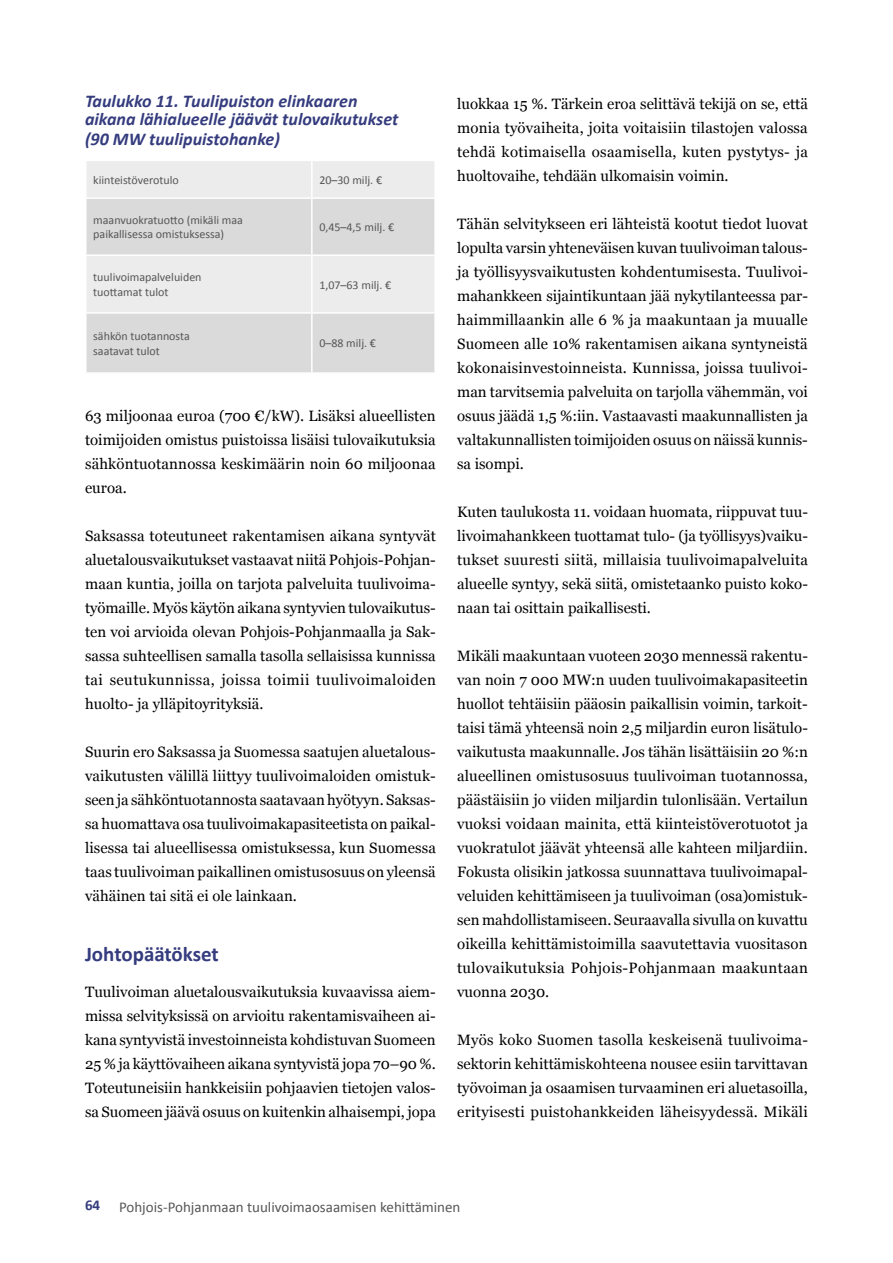
<style>
.page{position:relative;width:893px;height:1263px;background:#fff}
.page>*{position:absolute;margin:0;border:0;box-sizing:border-box;transform-origin:0 0}
.t1{font:700 21px "Calibri";color:#353c7e}
.t2{font:italic 700 18px/18px "Calibri";color:#353c7e}
.t3{font:15px/24px "Georgia";color:#000;text-align:justify}
.t4{font:15px "Calibri";color:#565656}
.t5{font:700 15px "Calibri";color:#353c7e}
.t6{font:12px/14.4px "Calibri";color:#565656}
</style>
<div class="page">
<div style="left:87px;top:161px;width:347px;height:36px;background:#ececed"></div>
<svg style="left:87px;top:199px;width:347px;height:173px;background:#dfdfe0"></svg>
<hr style="left:85px;top:254px;width:227px;height:2px;background:#fff">
<hr style="left:312px;top:254px;width:124px;height:2px;background:#fff">
<hr style="left:85px;top:312px;width:227px;height:2px;background:#fff">
<hr style="left:312px;top:312px;width:124px;height:2px;background:#fff">
<hr style="left:311px;top:161px;width:2px;height:36px;background:#fff">
<hr style="left:311px;top:199px;width:2px;height:55px;background:#fff">
<hr style="left:311px;top:256px;width:2px;height:56px;background:#fff">
<hr style="left:311px;top:314px;width:2px;height:58px;background:#fff">
<p class="t2" style="left:85px;top:91px;width:315px">Taulukko 11. Tuulipuiston elinkaaren aikana lähialueelle jäävät tulovaikutukset</p>
<p class="t2" style="left:85px;top:129px;width:197px">(90 MW tuulipuistohanke)</p>
<p class="t6" style="left:93px;top:172px;width:87px">kiinteistöverotulo</p>
<p class="t6" style="left:319px;top:172px;width:64px">20–30 milj. €</p>
<p class="t6" style="left:93px;top:212px;width:151px">maanvuokratuotto (mikäli maa paikallisessa omistuksessa)</p>
<p class="t6" style="left:319px;top:219px;width:76px">0,45–4,5 milj. €</p>
<p class="t6" style="left:93px;top:270px;width:110px">tuulivoimapalveluiden tuottamat tulot</p>
<p class="t6" style="left:319px;top:277px;width:73px">1,07–63 milj. €</p>
<p class="t6" style="left:93px;top:328px;width:98px">sähkön tuotannosta saatavat tulot</p>
<p class="t6" style="left:319px;top:336px;width:58px">0–88 milj. €</p>
<p class="t3" style="left:85px;top:403px;width:352px">63 miljoonaa euroa (700 €/kW). Lisäksi alueellisten toimijoiden omistus puistoissa lisäisi tulovaikutuksia sähköntuotannossa keskimäärin noin 60 miljoonaa euroa.</p>
<p class="t3" style="left:85px;top:523px;width:352px">Saksassa toteutuneet rakentamisen aikana syntyvät aluetalousvaikutukset vastaavat niitä Pohjois-Pohjan&shy;maan kuntia, joilla on tarjota palveluita tuulivoima&shy;työmaille. Myös käytön aikana syntyvien tulovaikutus&shy;ten voi arvioida olevan Pohjois-Pohjanmaalla ja Sak&shy;sassa suhteellisen samalla tasolla sellaisissa kunnissa tai seutukunnissa, joissa toimii tuulivoimaloiden huolto- ja ylläpitoyrityksiä.</p>
<p class="t3" style="left:85px;top:739px;width:352px">Suurin ero Saksassa ja Suomessa saatujen aluetalous&shy;vaikutusten välillä liittyy tuulivoimaloiden omistuk&shy;seen ja sähköntuotannosta saatavaan hyötyyn. Saksas&shy;sa huomattava osa tuulivoimakapasiteetista on paikal&shy;lisessa tai alueellisessa omistuksessa, kun Suomessa taas tuulivoiman paikallinen omistusosuus on yleensä vähäinen tai sitä ei ole lainkaan.</p>
<h1 class="t1" style="left:85px;top:941px;width:135px">Johtopäätökset</h1>
<p class="t3" style="left:85px;top:979px;width:352px">Tuulivoiman aluetalousvaikutuksia kuvaavissa aiem&shy;missa selvityksissä on arvioitu rakentamisvaiheen ai&shy;kana syntyvistä investoinneista kohdistuvan Suomeen 25 % ja käyttövaiheen aikana syntyvistä jopa 70–90 %.<br>Toteutuneisiin hankkeisiin pohjaavien tietojen valos&shy;sa Suomeen jäävä osuus on kuitenkin alhaisempi, jopa</p>
<p class="t3" style="left:457px;top:91px;width:352px">luokkaa 15 %. Tärkein eroa selittävä tekijä on se, että monia työvaiheita, joita voitaisiin tilastojen valossa tehdä kotimaisella osaamisella, kuten pystytys- ja huoltovaihe, tehdään ulkomaisin voimin.</p>
<p class="t3" style="left:457px;top:211px;width:352px">Tähän selvitykseen eri lähteistä kootut tiedot luovat lopulta varsin yhteneväisen kuvan tuulivoiman talous&shy;ja työllisyysvaikutusten kohdentumisesta. Tuulivoi&shy;mahankkeen sijaintikuntaan jää nykytilanteessa par&shy;haimmillaankin alle 6 % ja maakuntaan ja muualle Suomeen alle 10% rakentamisen aikana syntyneistä kokonaisinvestoinneista. Kunnissa, joissa tuulivoi&shy;man tarvitsemia palveluita on tarjolla vähemmän, voi osuus jäädä 1,5 %:iin. Vastaavasti maakunnallisten ja valtakunnallisten toimijoiden osuus on näissä kunnis&shy;sa isompi.</p>
<p class="t3" style="left:457px;top:499px;width:352px">Kuten taulukosta 11. voidaan huomata, riippuvat tuu&shy;livoimahankkeen tuottamat tulo- (ja työllisyys)vaiku&shy;tukset suuresti siitä, millaisia tuulivoimapalveluita alueelle syntyy, sekä siitä, omistetaanko puisto koko&shy;naan tai osittain paikallisesti.</p>
<p class="t3" style="left:457px;top:643px;width:352px">Mikäli maakuntaan vuoteen 2030 mennessä rakentu&shy;van noin 7 000 MW:n uuden tuulivoimakapasiteetin huollot tehtäisiin pääosin paikallisin voimin, tarkoit&shy;taisi tämä yhteensä noin 2,5 miljardin euron lisätulo&shy;vaikutusta maakunnalle. Jos tähän lisättäisiin 20 %:n alueellinen omistusosuus tuulivoiman tuotannossa, päästäisiin jo viiden miljardin tulonlisään. Vertailun vuoksi voidaan mainita, että kiinteistöverotuotot ja vuokratulot jäävät yhteensä alle kahteen miljardiin.<br>Fokusta olisikin jatkossa suunnattava tuulivoimapal&shy;veluiden kehittämiseen ja tuulivoiman (osa)omistuk&shy;sen mahdollistamiseen. Seuraavalla sivulla on kuvattu oikeilla kehittämistoimilla saavutettavia vuositason tulovaikutuksia Pohjois-Pohjanmaan maakuntaan vuonna 2030.</p>
<p class="t3" style="left:457px;top:1027px;width:352px">Myös koko Suomen tasolla keskeisenä tuulivoima&shy;sektorin kehittämiskohteena nousee esiin tarvittavan työvoiman ja osaamisen turvaaminen eri aluetasoilla, erityisesti puistohankkeiden läheisyydessä. Mikäli</p>
<p class="t5" style="left:85px;top:1196px;width:17px">64</p>
<p class="t4" style="left:119px;top:1197px;width:343px">Pohjois-Pohjanmaan tuulivoimaosaamisen kehittäminen</p>
</div>
